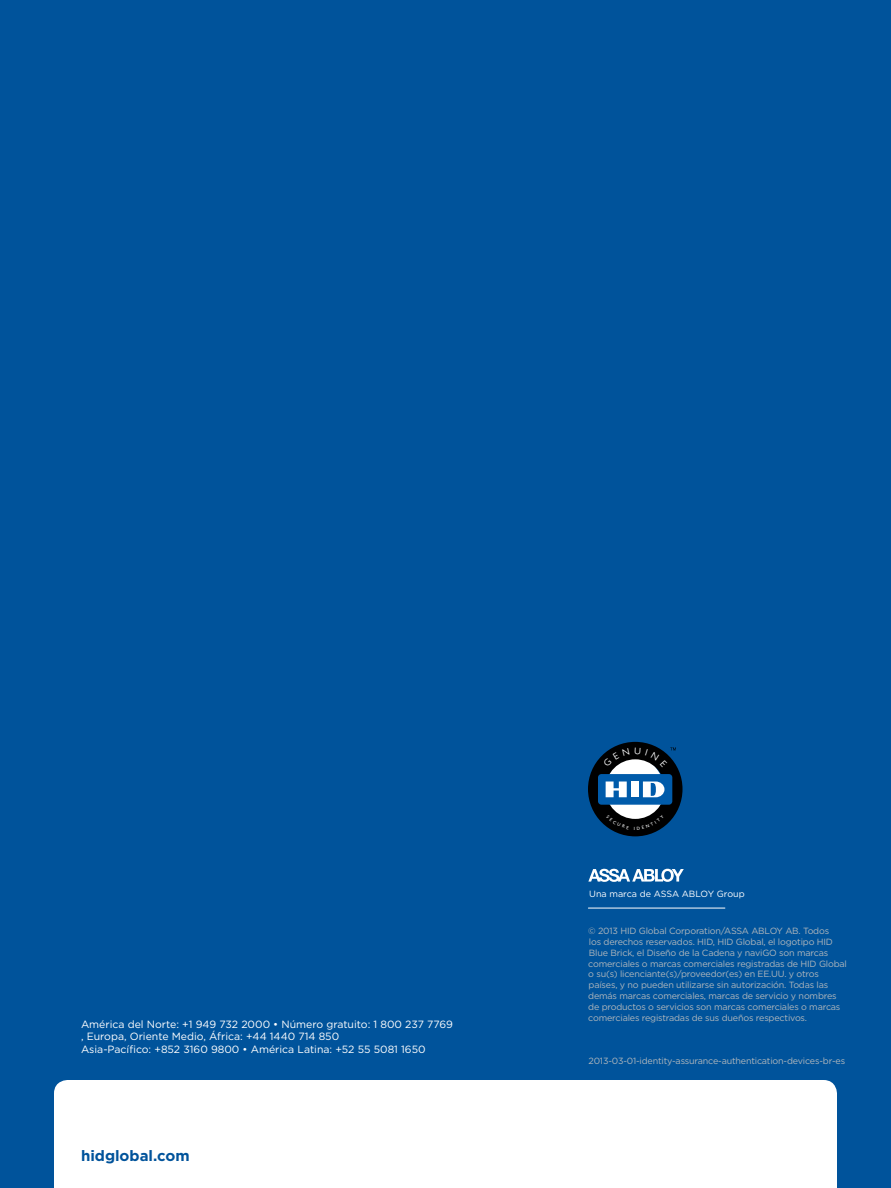
<style>
.page{position:relative;width:891px;height:1188px;background:#00539b}
.page>*{position:absolute;margin:0;border:0;box-sizing:border-box;transform-origin:0 0}
.t1{font:700 15px "Gotham";color:#00539b}
.t2{font:10.5px/12.6px "Gotham";color:#fff}
.Copyright{font:9px/10.8px "Gotham";letter-spacing:-.02em;color:#b1b7bc}
.t3{font:9px "Gotham";color:#fff}
</style>
<div class="page">
<div style="left:54px;top:1080px;width:783px;height:108px;background:#fff"></div>
<svg style="left:588px;top:869px;width:96px;height:13px"></svg>
<hr style="left:588px;top:908px;width:137px;height:1px;background:#fff">
<svg style="left:588px;top:742px;width:95px;height:94px"></svg>
<p class="t2" style="left:81px;top:1018px;width:373px">América del Norte: +1 949 732 2000 • Número gratuito: 1 800 237 7769 , Europa, Oriente Medio, África: +44 1440 714 850<br>Asia-Pacífico: +852 3160 9800 • América Latina: +52 55 5081 1650</p>
<p class="t1" style="left:81px;top:1146px;width:110px">hidglobal.com</p>
<p class="t3" style="left:589px;top:889px;width:157px">Una marca de ASSA ABLOY Group</p>
<p class="Copyright" style="left:588px;top:925px;width:260px">© 2013 HID Global Corporation/ASSA ABLOY AB. Todos<br>los derechos reservados. HID, HID Global, el logotipo HID Blue Brick, el Diseño de la Cadena y naviGO son marcas comerciales o marcas comerciales registradas de HID Global o su(s) licenciante(s)/proveedor(es) en EE.UU. y otros países, y no pueden utilizarse sin autorización. Todas las demás marcas comerciales, marcas de servicio y nombres de productos o servicios son marcas comerciales o marcas comerciales registradas de sus dueños respectivos.</p>
<p class="Copyright" style="left:589px;top:1055px;width:258px">2013-03-01-identity-assurance-authentication-devices-br-es</p>
</div>
